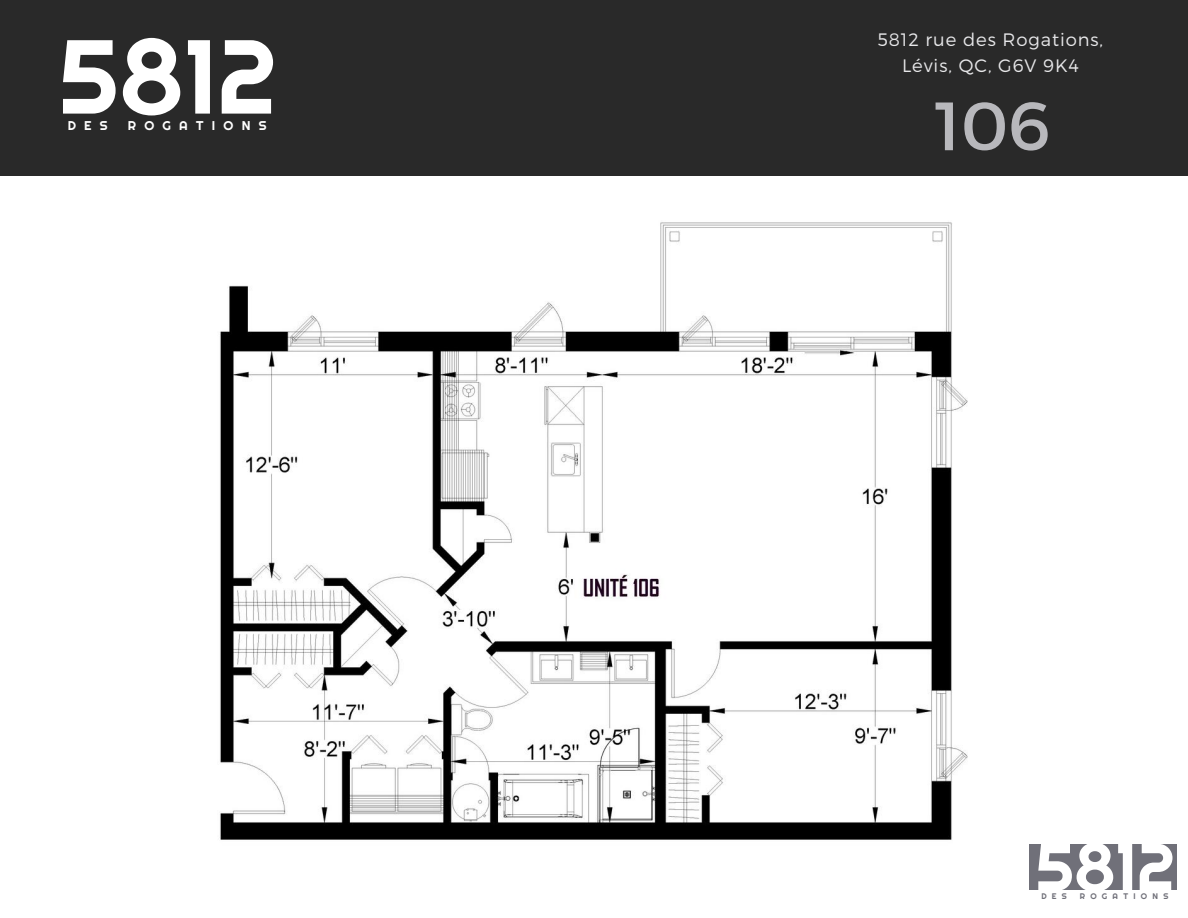
<style>
.page{position:relative;width:1188px;height:918px;background:#fff}
.page>*{position:absolute;margin:0;border:0;box-sizing:border-box;transform-origin:0 0}
.t1{font:104.85px "Righteous";color:#fff}
.t2{font:68.25px "Montserrat";color:#b8b8bc}
.t3{font:66.9px "Righteous";color:#fff}
.t4{font:300 18px/25.8px "Montserrat";letter-spacing:.05em;color:#e7e7e9;text-align:center}
.t5{font:12.75px "Righteous";letter-spacing:.65em;color:#fff}
.t6{font:8.1px "Righteous";letter-spacing:.65em;color:#707079}
</style>
<div class="page">
<div style="left:0;top:0;width:1188px;height:175px;background:#292929"></div>
<div style="left:1029px;top:844px;width:148px;height:46px;background:#707079"></div>
<img style="left:220px;top:222px;width:748px;height:618px">
<h1 class="t1" style="left:58px;top:10px;width:221px">5812</h1>
<p class="t5" style="left:68px;top:117px;width:42px">DES</p>
<p class="t5" style="left:128px;top:117px;width:140px">ROGATIONS</p>
<p class="t4" style="left:878px;top:26px;width:227px">5812 rue des Rogations,<br>Lévis, QC, G6V 9K4</p>
<h2 class="t2" style="left:935px;top:82px;width:117px">106</h2>
<h3 class="t3" style="left:1035px;top:825px;width:141px">5812</h3>
<p class="t6" style="left:1041px;top:891px;width:27px">DES</p>
<p class="t6" style="left:1080px;top:891px;width:90px">ROGATIONS</p>
</div>
